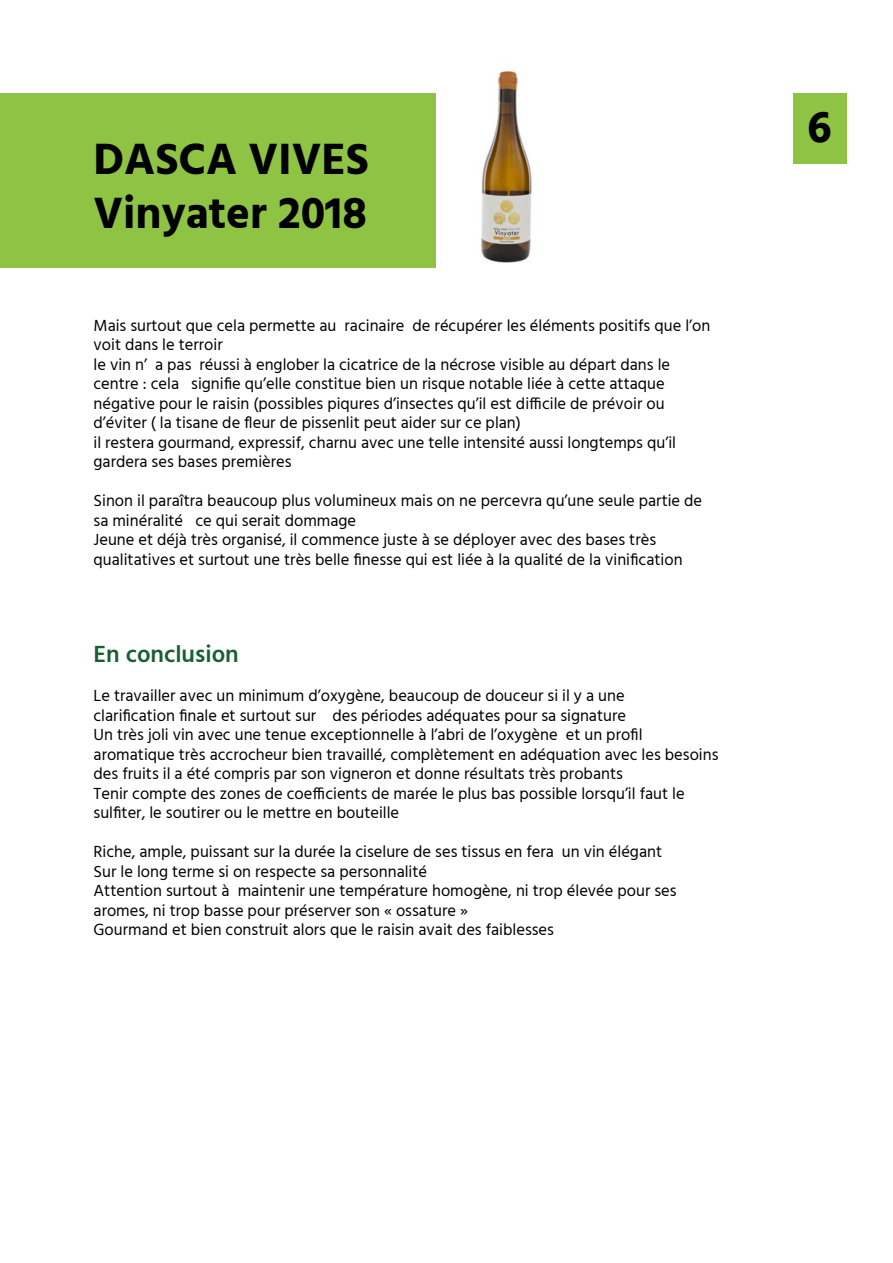
<style>
.page{position:relative;width:893px;height:1263px;background:#fff}
.page>*{position:absolute;margin:0;border:0;box-sizing:border-box;transform-origin:0 0}
.t1{font:700 45px/54px "Hind";color:#000}
.t2{font:600 24px "Hind";color:#1a5f33}
.t3{font:16.5px/19.5px "Hind";color:#000}
</style>
<div class="page">
<div style="left:793px;top:94px;width:53px;height:70px;background:#8fc344"></div>
<img style="left:480px;top:70px;width:52px;height:193px">
<div style="left:0;top:94px;width:436px;height:174px;background:#8fc344"></div>
<h1 class="t1" style="left:94px;top:132px;width:277px">DASCA VIVES<br>Vinyater 2018</h1>
<p class="t3" style="left:94px;top:316px;width:618px">Mais surtout que cela permette au racinaire de récupérer les éléments positifs que l’on voit dans le terroir<br>le vin n’ a pas réussi à englober la cicatrice de la nécrose visible au départ dans le centre : cela signifie qu’elle constitue bien un risque notable liée à cette attaque négative pour le raisin (possibles piqures d’insectes qu’il est difficile de prévoir ou d’éviter ( la tisane de fleur de pissenlit peut aider sur ce plan)<br>il restera gourmand, expressif, charnu avec une telle intensité aussi longtemps qu’il gardera ses bases premières</p>
<p class="t3" style="left:94px;top:492px;width:610px">Sinon il paraîtra beaucoup plus volumineux mais on ne percevra qu’une seule partie de sa minéralité ce qui serait dommage<br>Jeune et déjà très organisé, il commence juste à se déployer avec des bases très qualitatives et surtout une très belle finesse qui est liée à la qualité de la vinification</p>
<h2 class="t2" style="left:94px;top:637px;width:147px">En conclusion</h2>
<p class="t3" style="left:94px;top:687px;width:626px">Le travailler avec un minimum d’oxygène, beaucoup de douceur si il y a une<br>clarification finale et surtout sur des périodes adéquates pour sa signature<br>Un très joli vin avec une tenue exceptionnelle à l’abri de l’oxygène et un profil aromatique très accrocheur bien travaillé, complètement en adéquation avec les besoins des fruits il a été compris par son vigneron et donne résultats très probants<br>Tenir compte des zones de coefficients de marée le plus bas possible lorsqu’il faut le sulfiter, le soutirer ou le mettre en bouteille</p>
<p class="t3" style="left:94px;top:843px;width:585px">Riche, ample, puissant sur la durée la ciselure de ses tissus en fera un vin élégant Sur le long terme si on respecte sa personnalité<br>Attention surtout à maintenir une température homogène, ni trop élevée pour ses aromes, ni trop basse pour préserver son « ossature »<br>Gourmand et bien construit alors que le raisin avait des faiblesses</p>
<h1 class="t1" style="left:808px;top:100px;width:26px">6</h1>
</div>
